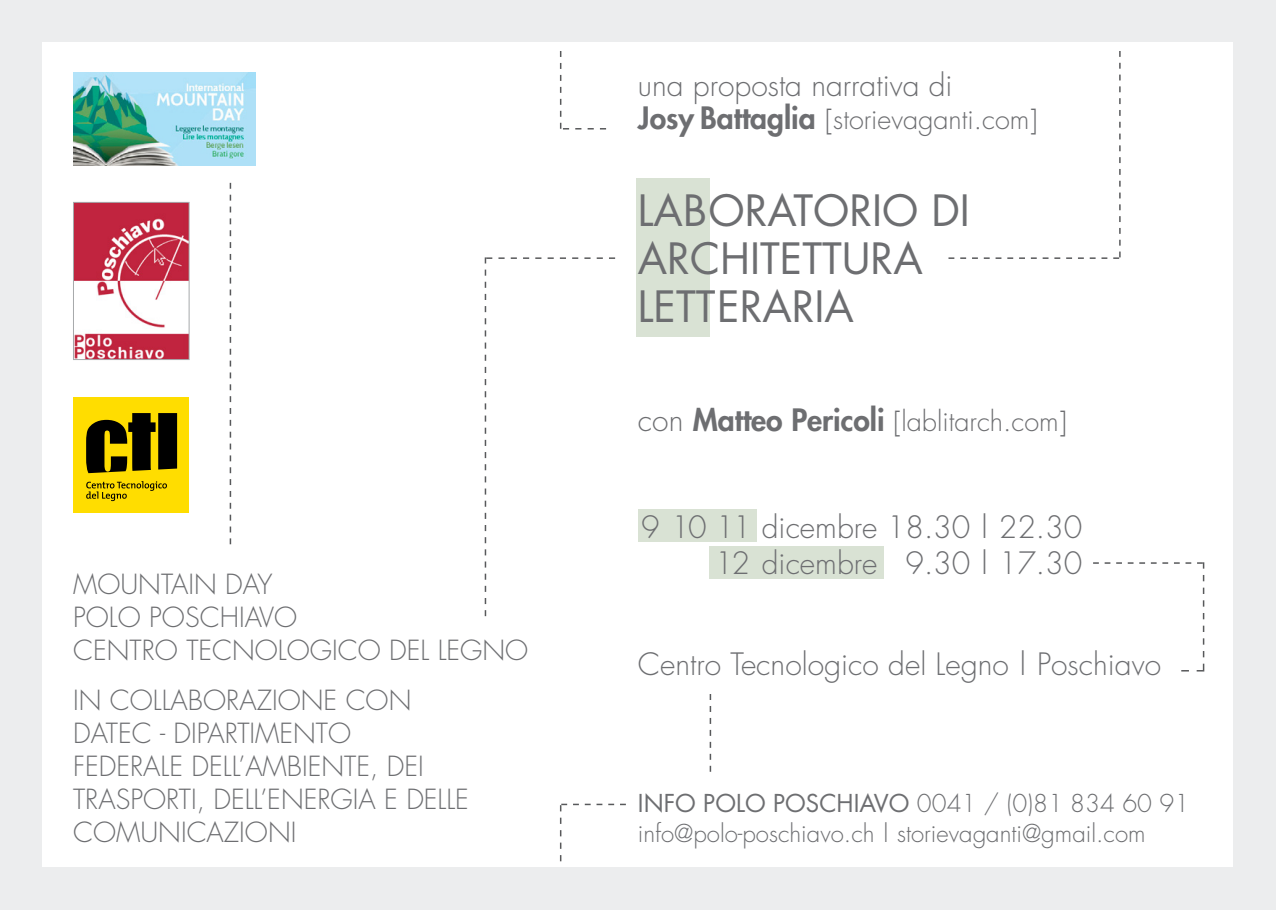
<style>
.page{position:relative;width:1276px;height:910px;background:#ecedee}
.page>*{position:absolute;margin:0;border:0;box-sizing:border-box;transform-origin:0 0}
.t1{font:42px "Futura";color:#6d6e71}
.t2{font:300 30px "Futura";color:#6d6e71}
.t3{font:300 27px/33px "Futura";color:#6d6e71}
.t4{font:300 24px "Futura";color:#6d6e71}
.t5{font:24px "Futura";color:#6d6e71}
.s1{font-weight:800;font-size:30px}
.s2{font-size:30px}
.s3{font-weight:300}
</style>
<div class="page">
<div style="left:43px;top:43px;width:1190px;height:824px;background:#fff"></div>
<img style="left:75px;top:204px;width:112px;height:154px">
<div style="left:73px;top:202px;width:116px;height:158px;border:1px solid #a7a9ac"></div>
<div style="left:73px;top:398px;width:116px;height:115px;background:#fd0"></div>
<svg style="left:86px;top:481px;width:81px;height:20px"></svg>
<svg style="left:86px;top:413px;width:91px;height:60px"></svg>
<img style="left:73px;top:73px;width:182px;height:93px">
<div style="left:636px;top:178px;width:73px;height:159px;background:#d9e2d4"></div>
<div style="left:638px;top:509px;width:118px;height:32px;background:#d9e2d4"></div>
<div style="left:709px;top:546px;width:175px;height:32px;background:#d9e2d4"></div>
<svg style="left:709px;top:694px;width:2px;height:78px"></svg>
<svg style="left:560px;top:51px;width:46px;height:79px"></svg>
<svg style="left:948px;top:51px;width:172px;height:208px"></svg>
<svg style="left:485px;top:257px;width:130px;height:359px"></svg>
<svg style="left:1093px;top:562px;width:111px;height:109px"></svg>
<svg style="left:560px;top:804px;width:66px;height:57px"></svg>
<svg style="left:230px;top:183px;width:1px;height:361px"></svg>
<p class="t3" style="left:73px;top:568px;width:201px">MOUNTAIN DAY</p>
<p class="t3" style="left:73px;top:601px;width:226px">POLO POSCHIAVO</p>
<p class="t3" style="left:73px;top:634px;width:457px">CENTRO TECNOLOGICO DEL LEGNO</p>
<p class="t3" style="left:73px;top:684px;width:340px">IN COLLABORAZIONE CON</p>
<p class="t3" style="left:73px;top:717px;width:397px">DATEC - DIPARTIMENTO<br>FEDERALE DELL’AMBIENTE, DEI<br>TRASPORTI, DELL’ENERGIA E DELLE<br>COMUNICAZIONI</p>
<p class="t2" style="left:638px;top:66px;width:316px">una proposta narrativa di</p>
<p class="t3" style="left:638px;top:103px;width:401px"><span class="s1">Josy Battaglia</span> [storievaganti.com]</p>
<p class="t1" style="left:638px;top:181px;width:334px">LABORATORIO DI</p>
<p class="t1" style="left:638px;top:229px;width:286px">ARCHITETTURA</p>
<p class="t1" style="left:638px;top:277px;width:218px">LETTERARIA</p>
<p class="t3" style="left:638px;top:405px;width:430px"><span class="s2">con</span> <span class="s1">Matteo Pericoli</span> [lablitarch.com]</p>
<p class="t2" style="left:641px;top:508px;width:443px">9 10 11 dicembre 18.30 | 22.30</p>
<p class="t2" style="left:715px;top:543px;width:369px">12 dicembre 9.30 | 17.30</p>
<p class="t2" style="left:638px;top:645px;width:524px">Centro Tecnologico del Legno | Poschiavo</p>
<p class="t5" style="left:638px;top:787px;width:553px">INFO POLO POSCHIAVO <span class="s3">0041 / (0)81 834 60 91</span></p>
<p class="t4" style="left:638px;top:818px;width:509px">info@polo-poschiavo.ch | storievaganti@gmail.com</p>
</div>
